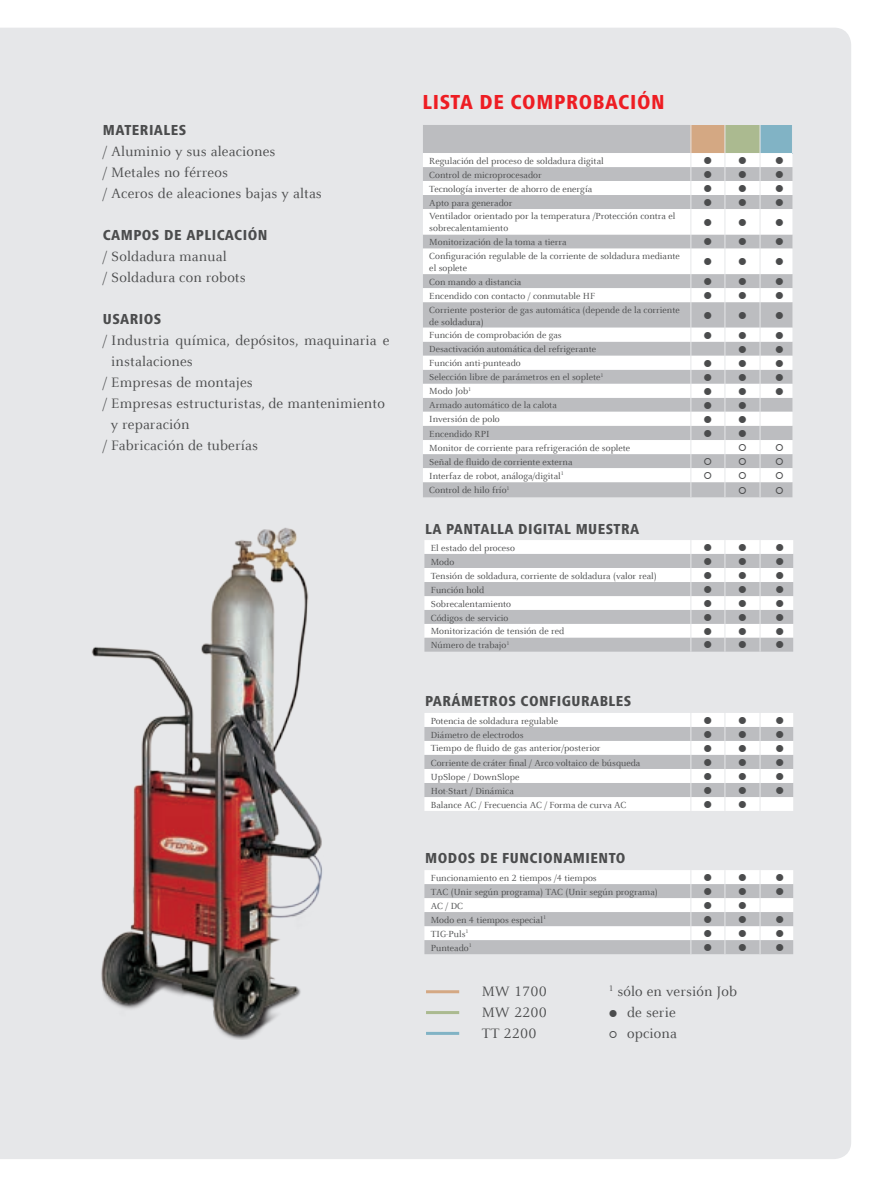
<style>
.page{position:relative;width:881px;height:1191px;background:#fff}
.page>*{position:absolute;margin:0;border:0;box-sizing:border-box;transform-origin:0 0}
.t1{font:800 condensed 21px "Frutiger Next LTW1 G";color:#ee1d23}
.t2{font:15px/21px "Celeste Offc Pro";letter-spacing:.01em;color:#4b4c4d}
.t3{font:800 condensed 15px "Frutiger Next LTW1 G";letter-spacing:.03em;color:#4b4c4d}
.t4{font:9.75px/14px "Celeste Offc Pro";color:#4b4c4d}
</style>
<div class="page">
<div style="left:0;top:28px;width:850px;height:1131px;background:#e6e7e9"></div>
<div style="left:423px;top:125px;width:369px;height:372px;background:#bcbdc0"></div>
<div style="left:690px;top:125px;width:34px;height:28px;background:#d4a883"></div>
<div style="left:724px;top:125px;width:35px;height:28px;background:#abba90"></div>
<div style="left:759px;top:125px;width:33px;height:28px;background:#81b3c5"></div>
<svg style="left:423px;top:153px;width:369px;height:329px"></svg>
<svg style="left:759px;top:125px;width:1px;height:372px"></svg>
<svg style="left:724px;top:125px;width:1px;height:372px"></svg>
<svg style="left:690px;top:125px;width:1px;height:372px"></svg>
<hr style="left:426px;top:1032px;width:33px;height:3px;background:#81b3c5">
<hr style="left:426px;top:990px;width:33px;height:3px;background:#d4a883">
<hr style="left:426px;top:1011px;width:33px;height:3px;background:#abba90">
<img style="left:60px;top:519px;width:263px;height:520px">
<svg style="left:704px;top:157px;width:7px;height:7px"></svg>
<svg style="left:738px;top:157px;width:7px;height:7px"></svg>
<svg style="left:775px;top:157px;width:7px;height:7px"></svg>
<svg style="left:704px;top:171px;width:7px;height:7px"></svg>
<svg style="left:738px;top:171px;width:7px;height:7px"></svg>
<svg style="left:775px;top:171px;width:7px;height:7px"></svg>
<svg style="left:704px;top:185px;width:7px;height:7px"></svg>
<svg style="left:738px;top:185px;width:7px;height:7px"></svg>
<svg style="left:775px;top:185px;width:7px;height:7px"></svg>
<svg style="left:704px;top:199px;width:7px;height:7px"></svg>
<svg style="left:738px;top:199px;width:7px;height:7px"></svg>
<svg style="left:775px;top:199px;width:7px;height:7px"></svg>
<svg style="left:704px;top:218px;width:7px;height:8px"></svg>
<svg style="left:738px;top:218px;width:7px;height:8px"></svg>
<svg style="left:775px;top:218px;width:7px;height:8px"></svg>
<svg style="left:704px;top:238px;width:7px;height:7px"></svg>
<svg style="left:738px;top:238px;width:7px;height:7px"></svg>
<svg style="left:775px;top:238px;width:7px;height:7px"></svg>
<svg style="left:704px;top:258px;width:7px;height:7px"></svg>
<svg style="left:738px;top:258px;width:7px;height:7px"></svg>
<svg style="left:775px;top:258px;width:7px;height:7px"></svg>
<svg style="left:704px;top:278px;width:7px;height:7px"></svg>
<svg style="left:738px;top:278px;width:7px;height:7px"></svg>
<svg style="left:775px;top:278px;width:7px;height:7px"></svg>
<svg style="left:704px;top:292px;width:7px;height:7px"></svg>
<svg style="left:738px;top:292px;width:7px;height:7px"></svg>
<svg style="left:775px;top:292px;width:7px;height:7px"></svg>
<svg style="left:704px;top:311px;width:7px;height:8px"></svg>
<svg style="left:738px;top:311px;width:7px;height:8px"></svg>
<svg style="left:775px;top:311px;width:7px;height:8px"></svg>
<svg style="left:704px;top:331px;width:7px;height:7px"></svg>
<svg style="left:738px;top:331px;width:7px;height:7px"></svg>
<svg style="left:775px;top:331px;width:7px;height:7px"></svg>
<svg style="left:738px;top:345px;width:7px;height:7px"></svg>
<svg style="left:775px;top:345px;width:7px;height:7px"></svg>
<svg style="left:704px;top:359px;width:7px;height:7px"></svg>
<svg style="left:738px;top:359px;width:7px;height:7px"></svg>
<svg style="left:775px;top:359px;width:7px;height:7px"></svg>
<svg style="left:704px;top:373px;width:7px;height:7px"></svg>
<svg style="left:738px;top:373px;width:7px;height:7px"></svg>
<svg style="left:775px;top:373px;width:7px;height:7px"></svg>
<svg style="left:704px;top:387px;width:7px;height:7px"></svg>
<svg style="left:738px;top:387px;width:7px;height:7px"></svg>
<svg style="left:775px;top:387px;width:7px;height:7px"></svg>
<svg style="left:704px;top:401px;width:7px;height:7px"></svg>
<svg style="left:738px;top:401px;width:7px;height:7px"></svg>
<svg style="left:704px;top:415px;width:7px;height:7px"></svg>
<svg style="left:738px;top:415px;width:7px;height:7px"></svg>
<svg style="left:704px;top:429px;width:7px;height:8px"></svg>
<svg style="left:738px;top:429px;width:7px;height:8px"></svg>
<svg style="left:738px;top:444px;width:7px;height:7px"></svg>
<svg style="left:775px;top:444px;width:7px;height:7px"></svg>
<svg style="left:704px;top:458px;width:7px;height:7px"></svg>
<svg style="left:738px;top:458px;width:7px;height:7px"></svg>
<svg style="left:775px;top:458px;width:7px;height:7px"></svg>
<svg style="left:704px;top:472px;width:7px;height:7px"></svg>
<svg style="left:738px;top:472px;width:7px;height:7px"></svg>
<svg style="left:775px;top:472px;width:7px;height:7px"></svg>
<svg style="left:738px;top:486px;width:7px;height:7px"></svg>
<svg style="left:775px;top:486px;width:7px;height:7px"></svg>
<svg style="left:424px;top:540px;width:368px;height:111px"></svg>
<svg style="left:776px;top:641px;width:7px;height:7px"></svg>
<svg style="left:424px;top:713px;width:368px;height:98px"></svg>
<svg style="left:424px;top:870px;width:368px;height:84px"></svg>
<svg style="left:776px;top:943px;width:7px;height:8px"></svg>
<svg style="left:609px;top:1009px;width:7px;height:8px"></svg>
<svg style="left:609px;top:1030px;width:7px;height:8px"></svg>
<h2 class="t3" style="left:103px;top:121px;width:84px">MATERIALES</h2>
<h2 class="t2" style="left:103px;top:140px;width:220px">/ Aluminio y sus aleaciones<br>/ Metales no férreos<br>/ Aceros de aleaciones bajas y altas</h2>
<h2 class="t3" style="left:103px;top:226px;width:166px">CAMPOS DE APLICACIÓN</h2>
<h2 class="t2" style="left:103px;top:245px;width:144px">/ Soldadura manual<br>/ Soldadura con robots</h2>
<h2 class="t3" style="left:103px;top:310px;width:59px">USARIOS</h2>
<h2 class="t2" style="left:103px;top:329px;width:288px">/ Industria química, depósitos, maquinaria e</h2>
<h2 class="t2" style="left:111px;top:350px;width:83px">instalaciones</h2>
<h2 class="t2" style="left:103px;top:371px;width:151px">/ Empresas de montajes</h2>
<h2 class="t2" style="left:103px;top:392px;width:283px">/ Empresas estructuristas, de mantenimiento</h2>
<h2 class="t2" style="left:111px;top:413px;width:80px">y reparación</h2>
<h2 class="t2" style="left:103px;top:434px;width:156px">/ Fabricación de tuberías</h2>
<h1 class="t1" style="left:422px;top:90px;width:103px">LISTA DE COM</h1>
<h1 class="t1" style="left:553px;top:90px;width:25px">PROBACIÓN</h1>
<p class="t4" style="left:429px;top:153px;width:247px">Regulación del proceso de soldadura digital<br>Control de microprocesador<br>Tecnología inverter de ahorro de energía<br>Apto para generador<br>Ventilador orientado por la temperatura /Protección contra el</p>
<p class="t4" style="left:429px;top:221px;width:252px">sobrecalentamiento<br>Monitorización de la toma a tierra<br>Configuración regulable de la corriente de soldadura mediante</p>
<p class="t4" style="left:429px;top:261px;width:252px">el soplete<br>Con mando a distancia<br>Encendido con contacto / conmutable HF<br>Corriente posterior de gas automática (depende de la corriente</p>
<p class="t4" style="left:429px;top:314px;width:202px">de soldadura)<br>Función de comprobación de gas<br>Desactivación automática del refrigerante<br>Función anti-punteado<br>Selección libre de parámetros en el soplete<sup>1<br></sup>Modo Job<sup>1<br></sup>Armado automático de la calota<br>Inversión de polo<br>Encendido RPI<br>Monitor de corriente para refrigeración de soplete<br>Señal de fluido de corriente externa<br>Interfaz de robot, análoga/digital<sup>1<br></sup>Control de hilo frío<sup>1</sup></p>
<h2 class="t3" style="left:425px;top:520px;width:215px">LA PANTALLA DIGITAL MUESTRA</h2>
<p class="t4" style="left:430px;top:540px;width:227px">El estado del proceso<br>Modo<br>Tensión de soldadura, corriente de soldadura (valor real)<br>Función hold<br>Sobrecalentamiento<br>Códigos de servicio<br>Monitorización de tensión de red<br>Número de trabajo<sup>1</sup></p>
<h2 class="t3" style="left:425px;top:692px;width:206px">PARÁMETROS CONFIGURABLES</h2>
<p class="t4" style="left:430px;top:713px;width:211px">Potencia de soldadura regulable<br>Diámetro de electrodos<br>Tiempo de fluido de gas anterior/posterior Corriente de cráter final / Arco voltaico de búsqueda UpSlope / DownSlope<br>Hot-Start / Dinámica<br>Balance AC / Frecuencia AC / Forma de curva AC</p>
<h2 class="t3" style="left:425px;top:849px;width:202px">MODOS DE FUNCIONAMIENTO</h2>
<p class="t4" style="left:430px;top:870px;width:228px">Funcionamiento en 2 tiempos /4 tiempos<br>TAC (Unir según programa) TAC (Unir según programa)<br>AC / DC<br>Modo en 4 tiempos especial<sup>1<br></sup>TIG-Puls<sup>1<br></sup>Punteado<sup>1</sup></p>
<h2 class="t2" style="left:481px;top:980px;width:67px;text-align:justify">MW 1700<br>MW 2200<br>TT 2200</h2>
<h2 class="t2" style="left:627px;top:980px;width:111px;text-indent:-18px"><sup>1</sup> sólo en versión Job de serie<br>opciona</h2>
</div>
